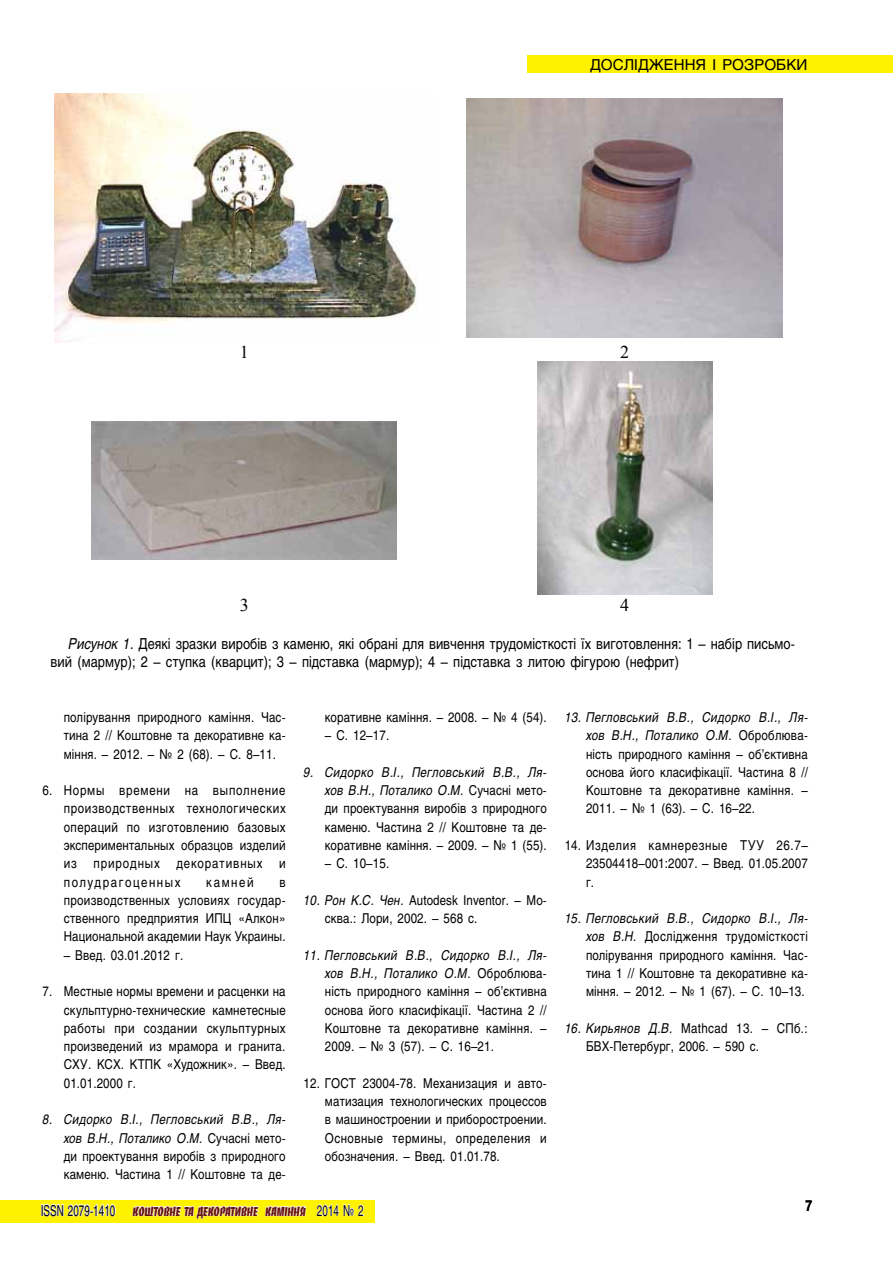
<style>
.page{position:relative;width:893px;height:1263px;background:#fff}
.page>*{position:absolute;margin:0;border:0;box-sizing:border-box;transform-origin:0 0}
.t1{font:18px "Times New Roman";color:#000}
.t2{font:15px/18.3px "Helios";color:#000;scale:.85 1}
.t3{font:15px "Helios";color:#000}
.t4{font:700 15px "Helios";color:#000;scale:.8 1}
.t5{font:13.5px/18.3px "Helios";letter-spacing:.01em;color:#000;text-align:justify;scale:.85 1}
.t6{font:13.5px "Banco Heavy C";color:#671316;scale:.8 1}
.s1{font-style:italic}
.s2{font-family:"Helios";font-size:15px;color:#000}
</style>
<div class="page">
<div style="left:0;top:1200px;width:374px;height:23px;background:#fff200"></div>
<svg style="left:132px;top:1205px;width:127px;height:14px"></svg>
<svg style="left:265px;top:1205px;width:41px;height:11px"></svg>
<svg style="left:316px;top:1204px;width:48px;height:12px"></svg>
<svg style="left:42px;top:1204px;width:74px;height:12px"></svg>
<div style="left:527px;top:55px;width:366px;height:17px;background:#fff200"></div>
<img style="left:55px;top:94px;width:363px;height:248px">
<img style="left:466px;top:98px;width:317px;height:239px">
<img style="left:92px;top:421px;width:305px;height:138px">
<img style="left:537px;top:361px;width:175px;height:234px">
<p class="t3" style="left:590px;top:55px;width:219px">ДОСЛІДЖЕННЯ І РОЗРОБКИ</p>
<h1 class="t1" style="left:240px;top:340px;width:10px">1</h1>
<h1 class="t1" style="left:620px;top:340px;width:10px">2</h1>
<h1 class="t1" style="left:240px;top:592px;width:10px">3</h1>
<h1 class="t1" style="left:620px;top:592px;width:10px">4</h1>
<p class="t2" style="left:51px;top:634px;width:877px;text-indent:18px"><span class="s1">Рисунок 1.</span> Деякі зразки виробів з каменю, які обрані для вивчення трудомісткості їх виготовлення: 1 – набір письмо&shy;вий (мармур); 2 – ступка (кварцит); 3 – підставка (мармур); 4 – підставка з литою фігурою (нефрит)</p>
<p class="t5" style="left:64px;top:708px;width:263px">полірування природного каміння. Час&shy;тина 2 // Коштовне та декоративне ка&shy;міння. – 2012. – № 2 (68). – С. 8–11.</p>
<p class="t5" style="left:64px;top:781px;width:263px;text-indent:-21px">6. Нормы времени на выполнение производственных технологических операций по изготовлению базовых экспериментальных образцов изделий из природных декоративных и полудрагоценных</p>
<p class="t5" style="left:206px;top:872px;width:57px">камней</p>
<p class="t5" style="left:64px;top:872px;width:263px;text-indent:216px">в производственных условиях государ&shy;ственного предприятия ИПЦ «Алкон» Национальной академии Наук Украины.</p>
<p class="t5" style="left:64px;top:946px;width:142px">– Введ. 03.01.2012 г.</p>
<p class="t5" style="left:64px;top:982px;width:263px;text-indent:-21px">7. Местные нормы времени и расценки на скульптурно-технические камнетесные работы при создании скульптурных произведений из мрамора и гранита.<br>СХУ. КСХ. КТПК «Художник». – Введ.<br>01.01.2000 г.</p>
<p class="t5" style="left:64px;top:1110px;width:263px;text-indent:-21px"><span class="s1">8. Сидорко В.І., Пегловський В.В., Ля&shy;хов В.Н., Поталико О.М.</span> Сучасні мето&shy;ди проектування виробів з природного каменю. Частина 1 // Коштовне та де-</p>
<p class="t5" style="left:325px;top:708px;width:263px">коративне каміння. – 2008. – № 4 (54).</p>
<p class="t5" style="left:325px;top:726px;width:77px">– С. 12–17.</p>
<p class="t5" style="left:325px;top:763px;width:263px;text-indent:-21px"><span class="s1">9. Сидорко В.І., Пегловський В.В., Ля&shy;хов В.Н., Поталико О.М.</span> Сучасні мето&shy;ди проектування виробів з природного каменю. Частина 2 // Коштовне та де&shy;коративне каміння. – 2009. – № 1 (55).</p>
<p class="t5" style="left:325px;top:854px;width:77px">– С. 10–15.</p>
<p class="t5" style="left:325px;top:891px;width:262px;text-indent:-21px"><span class="s1">10. Рон К.С. Чен.</span> Autodesk Inventor. – Мо&shy;сква.: Лори, 2002. – 568 с.</p>
<p class="t5" style="left:325px;top:946px;width:263px;text-indent:-21px"><span class="s1">11. Пегловський В.В., Сидорко В.І., Ля&shy;хов В.Н., Поталико О.М.</span> Оброблюва&shy;ність природного каміння – об’єктивна основа його класифікації. Частина 2 // Коштовне та декоративне каміння. – 2009. – № 3 (57). – С. 16–21.</p>
<p class="t5" style="left:325px;top:1073px;width:263px;text-indent:-21px">12. ГОСТ 23004-78. Механизация и авто&shy;матизация технологических процессов в машиностроении и приборостроении.<br>Основные термины, определения и обозначения. – Введ. 01.01.78.</p>
<p class="t5" style="left:586px;top:708px;width:263px;text-indent:-21px"><span class="s1">13. Пегловський В.В., Сидорко В.І., Ля&shy;хов В.Н., Поталико О.М.</span> Оброблюва&shy;ність природного каміння – об’єктивна основа його класифікації. Частина 8 // Коштовне та декоративне каміння. – 2011. – № 1 (63). – С. 16–22.</p>
<p class="t5" style="left:586px;top:836px;width:263px;text-indent:-21px">14. Изделия камнерезные ТУУ 26.7– 23504418–001:2007. – Введ. 01.05.2007 г.</p>
<p class="t5" style="left:586px;top:909px;width:263px;text-indent:-21px"><span class="s1">15. Пегловський В.В., Сидорко В.І., Ля&shy;хов В.Н.</span> Дослідження трудомісткості полірування природного каміння. Час&shy;тина 1 // Коштовне та декоративне ка&shy;міння. – 2012. – № 1 (67). – С. 10–13.</p>
<p class="t5" style="left:586px;top:1019px;width:262px;text-indent:-21px"><span class="s1">16. Кирьянов Д.В.</span> Mathcad 13. – СПб.:<br>БВХ-Петербург, 2006. – 590 с.</p>
<p class="t6" style="left:41px;top:1203px;width:405px"><span class="s2">ISSN 2079-1410</span> коштовне та декоративне каміння <span class="s2">2014 № 2</span></p>
<p class="t4" style="left:805px;top:1197px;width:10px">7</p>
</div>
